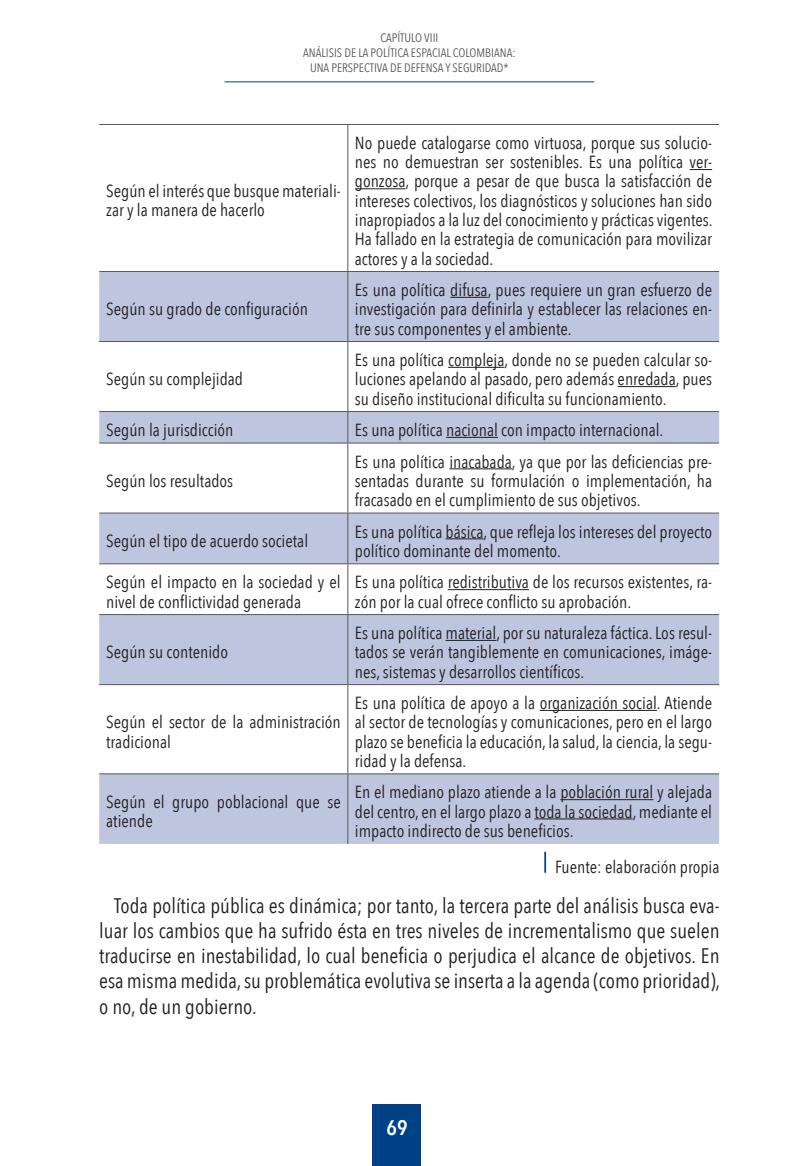
<style>
.page{position:relative;width:794px;height:1166px;background:#fff}
.page>*{position:absolute;margin:0;border:0;box-sizing:border-box;transform-origin:0 0}
.t1{font:21px/25.2px "Avenir Next Condensed";color:#231f20;text-align:justify}
.t2{font:600 21px "Avenir Next Condensed";color:#fff}
.t3{font:17.5px/19.2px "Avenir Next Condensed";color:#231f20;text-align:justify}
.t4{font:12.25px/14.7px "Avenir Next Condensed";color:#57585a;text-align:center}
</style>
<div class="page">
<div style="left:372px;top:1104px;width:49px;height:62px;background:#014186"></div>
<hr style="left:224px;top:81px;width:370px;height:1px;background:#014186">
<hr style="left:544px;top:852px;width:2px;height:21px;background:#014186">
<svg style="left:99px;top:272px;width:620px;height:572px;fill:#bec5de"></svg>
<hr style="left:99px;top:124px;width:249px;height:1px;background:#57585a">
<hr style="left:348px;top:124px;width:371px;height:1px;background:#57585a">
<hr style="left:347px;top:125px;width:1px;height:146px;background:#57585a">
<hr style="left:99px;top:271px;width:249px;height:1px;background:#57585a">
<hr style="left:348px;top:271px;width:371px;height:1px;background:#57585a">
<hr style="left:347px;top:272px;width:1px;height:69px;background:#57585a">
<hr style="left:99px;top:341px;width:249px;height:1px;background:#57585a">
<hr style="left:348px;top:341px;width:371px;height:1px;background:#57585a">
<hr style="left:347px;top:342px;width:1px;height:69px;background:#57585a">
<hr style="left:99px;top:411px;width:249px;height:1px;background:#57585a">
<hr style="left:348px;top:411px;width:371px;height:1px;background:#57585a">
<hr style="left:347px;top:412px;width:1px;height:31px;background:#57585a">
<hr style="left:99px;top:443px;width:249px;height:1px;background:#57585a">
<hr style="left:348px;top:443px;width:371px;height:1px;background:#57585a">
<hr style="left:347px;top:443px;width:1px;height:70px;background:#57585a">
<hr style="left:99px;top:513px;width:249px;height:1px;background:#57585a">
<hr style="left:348px;top:513px;width:371px;height:1px;background:#57585a">
<hr style="left:347px;top:513px;width:1px;height:50px;background:#57585a">
<hr style="left:99px;top:563px;width:249px;height:1px;background:#57585a">
<hr style="left:348px;top:563px;width:371px;height:1px;background:#57585a">
<hr style="left:347px;top:564px;width:1px;height:50px;background:#57585a">
<hr style="left:99px;top:614px;width:249px;height:1px;background:#57585a">
<hr style="left:348px;top:614px;width:371px;height:1px;background:#57585a">
<hr style="left:347px;top:615px;width:1px;height:69px;background:#57585a">
<hr style="left:99px;top:684px;width:249px;height:1px;background:#57585a">
<hr style="left:348px;top:684px;width:371px;height:1px;background:#57585a">
<hr style="left:347px;top:685px;width:1px;height:88px;background:#57585a">
<hr style="left:99px;top:773px;width:249px;height:1px;background:#57585a">
<hr style="left:348px;top:773px;width:371px;height:1px;background:#57585a">
<hr style="left:347px;top:774px;width:1px;height:70px;background:#57585a">
<svg style="left:689px;top:169px;width:23px;height:1px"></svg>
<hr style="left:355px;top:188px;width:50px;height:1px;background:#231f20">
<hr style="left:450px;top:297px;width:38px;height:1px;background:#231f20">
<hr style="left:448px;top:367px;width:56px;height:1px;background:#231f20">
<hr style="left:617px;top:386px;width:59px;height:1px;background:#231f20">
<hr style="left:446px;top:437px;width:52px;height:1px;background:#231f20">
<hr style="left:449px;top:468px;width:63px;height:1px;background:#231f20">
<hr style="left:445px;top:538px;width:38px;height:1px;background:#231f20">
<hr style="left:448px;top:589px;width:81px;height:1px;background:#231f20">
<hr style="left:445px;top:640px;width:51px;height:1px;background:#231f20">
<hr style="left:540px;top:710px;width:117px;height:1px;background:#231f20">
<hr style="left:560px;top:799px;width:93px;height:1px;background:#231f20">
<hr style="left:534px;top:818px;width:98px;height:1px;background:#231f20">
<p class="t4" style="left:303px;top:31px;width:214px">CAPÍTULO VIII<br>ANÁLISIS DE LA POLÍTICA ESPACIAL COLOMBIANA:<br>UNA PERSPECTIVA DE DEFENSA Y SEGURIDAD*</p>
<p class="t3" style="left:106px;top:182px;width:236px">Según el interés que busque materiali&shy;zar y la manera de hacerlo</p>
<p class="t3" style="left:106px;top:300px;width:203px">Según su grado de configuración</p>
<p class="t3" style="left:106px;top:370px;width:138px">Según su complejidad</p>
<p class="t3" style="left:355px;top:134px;width:359px">No puede catalogarse como virtuosa, porque sus solucio&shy;nes no demuestran ser sostenibles. Es una política ver&shy;gonzosa, porque a pesar de que busca la satisfacción de intereses colectivos, los diagnósticos y soluciones han sido inapropiados a la luz del conocimiento y prácticas vigentes.<br>Ha fallado en la estrategia de comunicación para movilizar actores y a la sociedad.</p>
<p class="t3" style="left:355px;top:281px;width:359px">Es una política difusa, pues requiere un gran esfuerzo de investigación para definirla y establecer las relaciones en&shy;tre sus componentes y el ambiente.</p>
<p class="t3" style="left:355px;top:351px;width:359px">Es una política compleja, donde no se pueden calcular so&shy;luciones apelando al pasado, pero además enredada, pues su diseño institucional dificulta su funcionamiento.</p>
<p class="t3" style="left:106px;top:421px;width:129px">Según la jurisdicción</p>
<p class="t3" style="left:355px;top:421px;width:310px">Es una política nacional con impacto internacional.</p>
<p class="t3" style="left:106px;top:472px;width:128px">Según los resultados</p>
<p class="t3" style="left:355px;top:452px;width:359px">Es una política inacabada, ya que por las deficiencias pre&shy;sentadas durante su formulación o implementación, ha fracasado en el cumplimiento de sus objetivos.</p>
<p class="t3" style="left:106px;top:532px;width:203px">Según el tipo de acuerdo societal</p>
<p class="t3" style="left:355px;top:522px;width:359px">Es una política básica, que refleja los intereses del proyecto político dominante del momento.</p>
<p class="t3" style="left:106px;top:573px;width:236px">Según el impacto en la sociedad y el nivel de conflictividad generada</p>
<p class="t3" style="left:355px;top:573px;width:359px">Es una política redistributiva de los recursos existentes, ra&shy;zón por la cual ofrece conflicto su aprobación.</p>
<p class="t3" style="left:106px;top:643px;width:123px">Según su contenido</p>
<p class="t3" style="left:355px;top:624px;width:359px">Es una política material, por su naturaleza fáctica. Los resul&shy;tados se verán tangiblemente en comunicaciones, imáge&shy;nes, sistemas y desarrollos científicos.</p>
<p class="t3" style="left:106px;top:713px;width:236px">Según el sector de la administración tradicional</p>
<p class="t3" style="left:355px;top:694px;width:359px">Es una política de apoyo a la organización social. Atiende al sector de tecnologías y comunicaciones, pero en el largo plazo se beneficia la educación, la salud, la ciencia, la segu&shy;ridad y la defensa.</p>
<p class="t3" style="left:106px;top:793px;width:236px">Según el grupo poblacional que se atiende</p>
<p class="t3" style="left:355px;top:783px;width:359px">En el mediano plazo atiende a la población rural y alejada del centro, en el largo plazo a toda la sociedad, mediante el impacto indirecto de sus beneficios.</p>
<p class="t3" style="left:555px;top:857px;width:166px">Fuente: elaboración propia</p>
<p class="t1" style="left:99px;top:893px;width:622px;text-indent:15px">Toda política pública es dinámica; por tanto, la tercera parte del análisis busca eva&shy;luar los cambios que ha sufrido ésta en tres niveles de incrementalismo que suelen traducirse en inestabilidad, lo cual beneficia o perjudica el alcance de objetivos. En esa misma medida, su problemática evolutiva se inserta a la agenda (como prioridad), o no, de un gobierno.</p>
<p class="t2" style="left:386px;top:1114px;width:22px">69</p>
</div>
